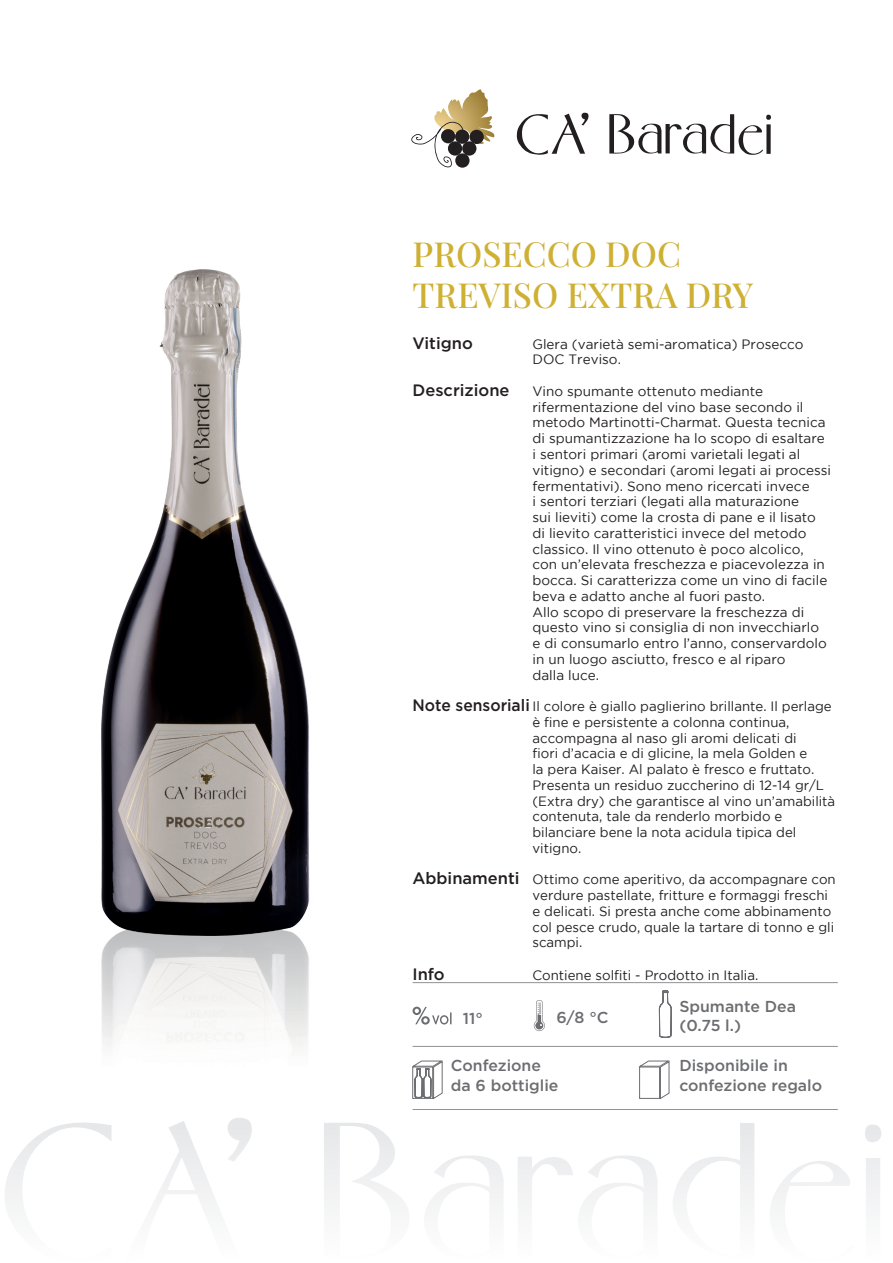
<style>
.page{position:relative;width:893px;height:1263px;background:#fff}
.page>*{position:absolute;margin:0;border:0;box-sizing:border-box;transform-origin:0 0}
.t1{font:34.5px/41.4px "Playfair Display";color:#ceb033}
.t2{font:500 16.5px "Gotham Pro";color:#231f20}
.t3{font:500 15.9px/19.8px "Gotham Pro";color:#6c6d70}
.t4{font:13.5px/15.8px "Gotham";color:#231f20}
.s1{font-family:"Gotham Pro";font-weight:500;font-size:16.5px}
</style>
<div class="page">
<svg style="left:5px;top:1122px;width:107px;height:85px"></svg>
<svg style="left:152px;top:1118px;width:100px;height:89px"></svg>
<svg style="left:324px;top:1123px;width:83px;height:84px"></svg>
<svg style="left:518px;top:1155px;width:139px;height:52px"></svg>
<svg style="left:673px;top:1123px;width:81px;height:84px"></svg>
<svg style="left:771px;top:1161px;width:79px;height:46px"></svg>
<svg style="left:865px;top:1124px;width:16px;height:83px"></svg>
<svg style="left:428px;top:1155px;width:75px;height:52px"></svg>
<svg style="left:411px;top:89px;width:84px;height:79px"></svg>
<svg style="left:517px;top:113px;width:72px;height:42px"></svg>
<svg style="left:609px;top:114px;width:162px;height:41px"></svg>
<hr style="left:413px;top:982px;width:425px;height:1px;background:#949196">
<hr style="left:413px;top:1046px;width:425px;height:1px;background:#949196">
<hr style="left:413px;top:1109px;width:425px;height:1px;background:#949196">
<svg style="left:534px;top:1000px;width:11px;height:31px"></svg>
<svg style="left:413px;top:1007px;width:39px;height:17px"></svg>
<img style="left:101px;top:269px;width:209px;height:779px">
<svg style="left:659px;top:990px;width:13px;height:48px"></svg>
<svg style="left:412px;top:1060px;width:31px;height:39px"></svg>
<svg style="left:638px;top:1060px;width:32px;height:39px"></svg>
<h1 class="t1" style="left:413px;top:230px;width:342px">PROSECCO DOC<br>TREVISO EXTRA DRY</h1>
<p class="t2" style="left:412px;top:333px;width:62px">Vitigno</p>
<p class="t4" style="left:532px;top:336px;width:273px">Glera (varietà semi-aromatica) Prosecco<br>DOC Treviso.</p>
<p class="t2" style="left:412px;top:381px;width:99px">Descrizione</p>
<p class="t4" style="left:532px;top:383px;width:300px">Vino spumante ottenuto mediante rifermentazione del vino base secondo il metodo Martinotti-Charmat. Questa tecnica di spumantizzazione ha lo scopo di esaltare i sentori primari (aromi varietali legati al vitigno) e secondari (aromi legati ai processi fermentativi). Sono meno ricercati invece<br>i sentori terziari (legati alla maturazione<br>sui lieviti) come la crosta di pane e il lisato di lievito caratteristici invece del metodo classico. Il vino ottenuto è poco alcolico, con un’elevata freschezza e piacevolezza in bocca. Si caratterizza come un vino di facile beva e adatto anche al fuori pasto.<br>Allo scopo di preservare la freschezza di questo vino si consiglia di non invecchiarlo<br>e di consumarlo entro l’anno, conservardolo in un luogo asciutto, fresco e al riparo<br>dalla luce.</p>
<p class="t4" style="left:532px;top:698px;width:304px;text-indent:-120px"><span class="s1">Note sensoriali</span> Il colore è giallo paglierino brillante. Il perlage è fine e persistente a colonna continua, accompagna al naso gli aromi delicati di<br>fiori d’acacia e di glicine, la mela Golden e<br>la pera Kaiser. Al palato è fresco e fruttato.<br>Presenta un residuo zuccherino di 12-14 gr/L (Extra dry) che garantisce al vino un’amabilità contenuta, tale da renderlo morbido e bilanciare bene la nota acidula tipica del vitigno.</p>
<p class="t4" style="left:532px;top:871px;width:305px;text-indent:-120px"><span class="s1">Abbinamenti</span> Ottimo come aperitivo, da accompagnare con verdure pastellate, fritture e formaggi freschi e delicati. Si presta anche come abbinamento col pesce crudo, quale la tartare di tonno e gli scampi.</p>
<p class="t2" style="left:412px;top:964px;width:34px">Info</p>
<p class="t4" style="left:532px;top:967px;width:227px">Contiene solfiti - Prodotto in Italia.</p>
<p class="t3" style="left:463px;top:1008px;width:22px">11°</p>
<p class="t3" style="left:556px;top:1007px;width:54px">6/8 °C</p>
<p class="t3" style="left:679px;top:996px;width:118px">Spumante Dea (0.75 l.)</p>
<p class="t3" style="left:451px;top:1055px;width:109px">Confezione da 6 bottiglie</p>
<p class="t3" style="left:679px;top:1055px;width:144px">Disponibile in confezione regalo</p>
</div>
